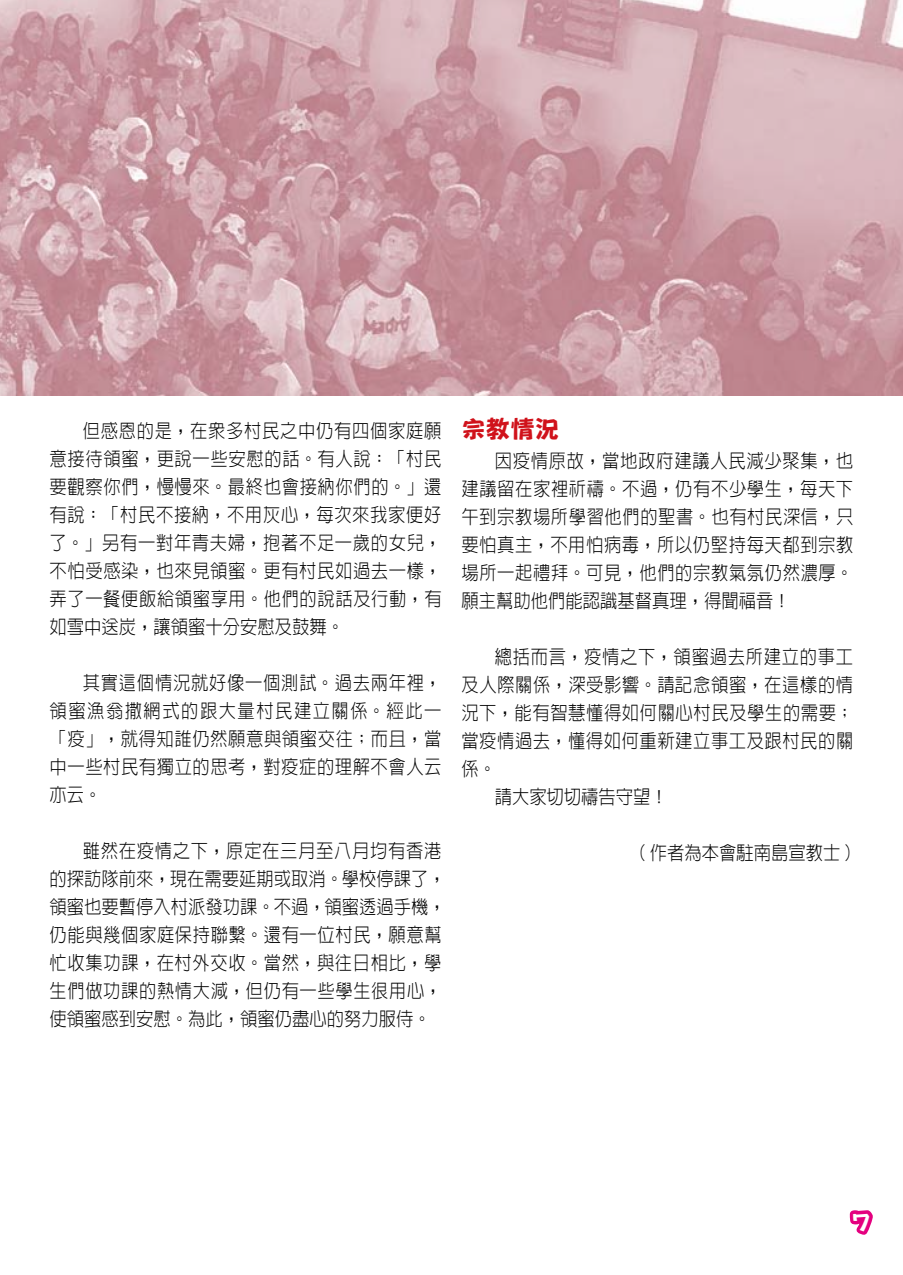
<style>
.page{position:relative;width:903px;height:1275px;background:#fff}
.page>*{position:absolute;margin:0;border:0;box-sizing:border-box;transform-origin:0 0}
.t1{font:800 24.5px "AR Qiao Hei B5";color:#d0121b}
.t2{font:800 22.05px "AR Qiao Hei B5";color:#fff;scale:1.11 1}
.t3{font:300 19.25px/28px "AR Hei B5 HK";letter-spacing:.035em;color:#000;text-align:justify;scale:.9 1}
.t4{font:300 19.25px "AR Hei B5 HK";color:#000;scale:.9 1}
</style>
<div class="page">
<img style="left:0;top:0;width:903px;height:395px">
<svg style="left:849px;top:1210px;width:24px;height:25px"></svg>
<p class="t3" style="left:50px;top:417px;width:437px;text-indent:33px">但感恩的是，在眾多村民之中仍有四個家庭願意接待領蜜，更說一些安慰的話。有人說：「村民要觀察你們，慢慢來。最終也會接納你們的。」還有說：「村民不接納，不用灰心，每次來我家便好了。」另有一對年青夫婦，抱著不足一歲的女兒，不怕受感染，也來見領蜜。更有村民如過去一樣，弄了一餐便飯給領蜜享用。他們的說話及行動，有如雪中送炭，讓領蜜十分安慰及鼓舞。</p>
<p class="t3" style="left:50px;top:669px;width:437px;text-indent:33px">其實這個情況就好像一個測試。過去兩年裡，領蜜漁翁撒網式的跟大量村民建立關係。經此一「疫」，就得知誰仍然願意與領蜜交往；而且，當中一些村民有獨立的思考，對疫症的理解不會人云亦云。</p>
<p class="t3" style="left:50px;top:837px;width:442px;text-align:left;text-indent:33px">雖然在疫情之下，原定在三月至八月均有香港的探訪隊前來，現在需要延期或取消。學校停課了，領蜜也要暫停入村派發功課。不過，領蜜透過手機，仍能與幾個家庭保持聯繫。還有一位村民，願意幫忙收集功課，在村外交收。當然，與往日相比，學生們做功課的熱情大減，但仍有一些學生很用心，使領蜜感到安慰。為此，領蜜仍盡心的努力服侍。</p>
<p class="t1" style="left:461px;top:416px;width:99px">宗教情況</p>
<p class="t3" style="left:461px;top:446px;width:437px;text-indent:33px">因疫情原故，當地政府建議人民減少聚集，也建議留在家裡祈禱。不過，仍有不少學生，每天下午到宗教場所學習他們的聖書。也有村民深信，只要怕真主，不用怕病毒，所以仍堅持每天都到宗教場所一起禮拜。可見，他們的宗教氣氛仍然濃厚。願主幫助他們能認識基督真理，得聞福音！</p>
<p class="t3" style="left:495px;top:642px;width:400px">總括而言，疫情之下，領蜜過去所建立的事工</p>
<p class="t3" style="left:461px;top:670px;width:437px">及人際關係，深受影響。請記念領蜜，在這樣的情</p>
<p class="t3" style="left:461px;top:698px;width:437px">況下，能有智慧懂得如何關心村民及學生的需要；</p>
<p class="t3" style="left:461px;top:726px;width:437px">當疫情過去，懂得如何重新建立事工及跟村民的關</p>
<p class="t3" style="left:461px;top:754px;width:40px">係。</p>
<p class="t4" style="left:495px;top:787px;width:194px">請大家切切禱告守望！</p>
<p class="t4" style="left:637px;top:843px;width:242px">( 作者為本會駐南島宣教士 )</p>
<p class="t2" style="left:852px;top:1211px;width:18px">7</p>
</div>
